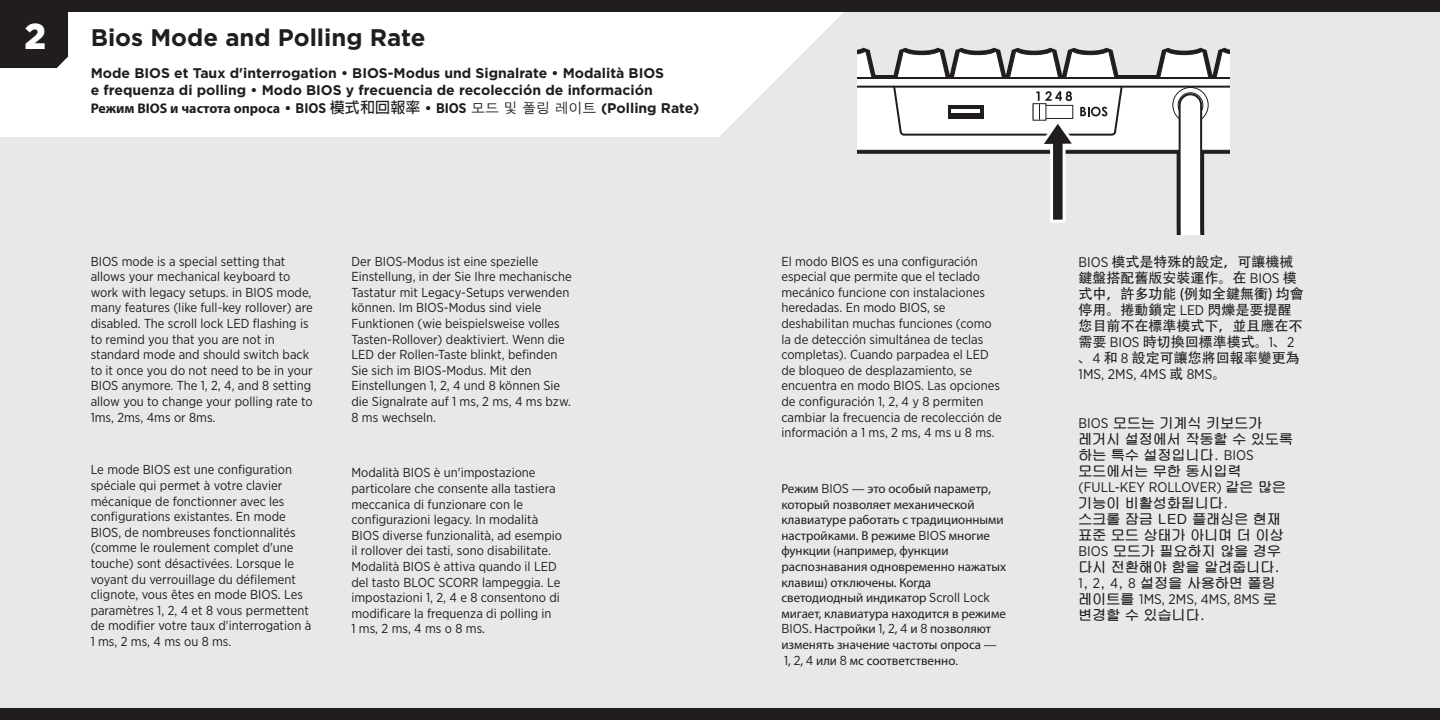
<style>
.page{position:relative;width:1440px;height:720px;background:#fff}
.page>*{position:absolute;margin:0;border:0;box-sizing:border-box;transform-origin:0 0}
.t1{font:700 24px "Gotham";color:#211d1e}
.t2{font:700 14px/16px "HYR Go Thic";color:#211d1e}
.t3{font:700 14px/16.8px "Gotham";color:#211d1e}
.t4{font:14px/16px "Adobe Heiti Std";color:#211d1e}
.t5{font:700 14px "Myriad Pro";color:#211d1e}
.t6{font:14px "Gotham Narrow";color:#211d1e}
.t7{font:13px/15.6px "Gotham Narrow";color:#211d1e}
.t8{font:13px/15.6px "Myriad Pro";color:#211d1e}
.s1{font-weight:900;font-size:36px;color:#fff}
.s2{font-family:"Gotham"}
.s3{font-family:"Gotham Narrow"}
.s4{font-family:"Adobe Fan Heiti Std";font-size:15px}
.s5{font-family:"HY Go Thic Extra";font-weight:400}
.s6{font-family:"Adobe Heiti Std"}
.s7{font-family:"Gotham Narrow";font-weight:400}
.s8{font-family:"HYR Go Thic";font-weight:700}
</style>
<div class="page">
<div style="left:720px;top:0;width:720px;height:720px;background:#e8e8e9"></div>
<div style="left:0;top:0;width:720px;height:720px;background:#e8e8e9"></div>
<div style="left:0;top:709px;width:1440px;height:11px;background:#211d1e"></div>
<div style="left:0;top:0;width:720px;height:136px;background:#fff"></div>
<div style="left:0;top:11px;width:68px;height:57px;background:#211d1e"></div>
<svg style="left:720px;top:11px;width:125px;height:125px"></svg>
<div style="left:0;top:0;width:1440px;height:11px;background:#211d1e"></div>
<svg style="left:858px;top:49px;width:372px;height:185px"></svg>
<h1 class="t1" style="left:25px;top:22px;width:402px"><span class="s1">2</span> Bios Mode and Polling Rate</h1>
<p class="t3" style="left:91px;top:64px;width:575px">Mode BIOS et Taux d'interrogation • BIOS-Modus und Signalrate • Modalità BIOS e frequenza di polling • Modo BIOS y frecuencia de recolección de información</p>
<p class="t5" style="left:91px;top:99px;width:610px">Режим BIOS и частота опроса <span class="s2">•</span> <span class="s3">BIOS</span> <span class="s4">模式和回報率</span> <span class="s2">•</span> <span class="s3">BIOS</span> <span class="s5">모드 및 폴링 레이트</span> <span class="s2">(Polling Rate)</span></p>
<p class="t7" style="left:91px;top:253px;width:224px">BIOS mode is a special setting that allows your mechanical keyboard to work with legacy setups. in BIOS mode, many features (like full-key rollover) are disabled. The scroll lock LED flashing is to remind you that you are not in standard mode and should switch back to it once you do not need to be in your BIOS anymore. The 1, 2, 4, and 8 setting allow you to change your polling rate to 1ms, 2ms, 4ms or 8ms.</p>
<p class="t7" style="left:91px;top:462px;width:222px">Le mode BIOS est une configuration spéciale qui permet à votre clavier mécanique de fonctionner avec les configurations existantes. En mode BIOS, de nombreuses fonctionnalités (comme le roulement complet d'une touche) sont désactivées. Lorsque le voyant du verrouillage du défilement clignote, vous êtes en mode BIOS. Les paramètres 1, 2, 4 et 8 vous permettent de modifier votre taux d'interrogation à 1 ms, 2 ms, 4 ms ou 8 ms.</p>
<p class="t7" style="left:351px;top:253px;width:222px">Der BIOS-Modus ist eine spezielle Einstellung, in der Sie Ihre mechanische Tastatur mit Legacy-Setups verwenden können. Im BIOS-Modus sind viele Funktionen (wie beispielsweise volles Tasten-Rollover) deaktiviert. Wenn die LED der Rollen-Taste blinkt, befinden Sie sich im BIOS-Modus. Mit den Einstellungen 1, 2, 4 und 8 können Sie die Signalrate auf 1 ms, 2 ms, 4 ms bzw.<br>8 ms wechseln.</p>
<p class="t7" style="left:351px;top:465px;width:212px">Modalità BIOS è un'impostazione particolare che consente alla tastiera meccanica di funzionare con le configurazioni legacy. In modalità BIOS diverse funzionalità, ad esempio il rollover dei tasti, sono disabilitate.<br>Modalità BIOS è attiva quando il LED del tasto BLOC SCORR lampeggia. Le impostazioni 1, 2, 4 e 8 consentono di modificare la frequenza di polling in<br>1 ms, 2 ms, 4 ms o 8 ms.</p>
<p class="t7" style="left:781px;top:253px;width:222px">El modo BIOS es una configuración especial que permite que el teclado mecánico funcione con instalaciones heredadas. En modo BIOS, se deshabilitan muchas funciones (como la de detección simultánea de teclas completas). Cuando parpadea el LED de bloqueo de desplazamiento, se encuentra en modo BIOS. Las opciones de configuración 1, 2, 4 y 8 permiten cambiar la frecuencia de recolección de información a 1 ms, 2 ms, 4 ms u 8 ms.</p>
<p class="t8" style="left:781px;top:481px;width:226px">Режим <span class="s3">BIOS</span> — это особый параметр, который позволяет механической клавиатуре работать с традиционными настройками. В режиме <span class="s3">BIOS</span> многие функции (например, функции распознавания одновременно нажатых клавиш) отключены. Когда светодиодный индикатор <span class="s3">Scroll Lock </span>мигает, клавиатура находится в режиме <span class="s3">BIOS</span>. Настройки <span class="s3">1</span>, <span class="s3">2</span>, <span class="s3">4</span> и <span class="s3">8</span> позволяют изменять значение частоты опроса — <span class="s3">1</span>, <span class="s3">2</span>, <span class="s3">4</span> или <span class="s3">8</span> мс соответственно.</p>
<p class="t4" style="left:1079px;top:254px;width:227px"><span class="s3">BIOS</span> 模式是特殊的設定，可讓機械鍵盤搭配舊版安裝運作。在 <span class="s3">BIOS</span> 模式中，許多功能 (例如全鍵無衝) 均會停用。捲動鎖定 <span class="s3">LED</span> 閃爍是要提醒您目前不在標準模式下，並且應在不需要 <span class="s3">BIOS</span> 時切換回標準模式。<span class="s3">1</span>、<span class="s3">2</span>、<span class="s3">4</span> 和 <span class="s3">8</span> 設定可讓您將回報率變更為</p>
<p class="t6" style="left:1079px;top:365px;width:149px">1MS, 2MS, 4MS <span class="s6">或</span> 8MS<span class="s6">。</span></p>
<p class="t2" style="left:1079px;top:415px;width:216px"><span class="s7">BIOS</span> 모드는 기계식 키보드가 레거시 설정에서 작동할 수 있도록 하는 특수 설정입니다. <span class="s7">BIOS </span>모드에서는 무한 동시입력</p>
<p class="t6" style="left:1079px;top:479px;width:209px">(FULL-KEY ROLLOVER) <span class="s8">같은 많은</span></p>
<p class="t2" style="left:1079px;top:495px;width:207px">기능이 비활성화됩니다.<br>스크롤 잠금 LED 플래싱은 현재 표준 모드 상태가 아니며 더 이상<br><span class="s7">BIOS</span> 모드가 필요하지 않을 경우 다시 전환해야 함을 알려줍니다.<br><span class="s7">1</span>, <span class="s7">2</span>, <span class="s7">4</span>, <span class="s7">8</span> 설정을 사용하면 폴링</p>
<p class="t6" style="left:1079px;top:591px;width:200px"><span class="s8">레이트를</span> 1MS, 2MS, 4MS, 8MS <span class="s8">로</span></p>
<p class="t2" style="left:1079px;top:607px;width:128px">변경할 수 있습니다.</p>
</div>
